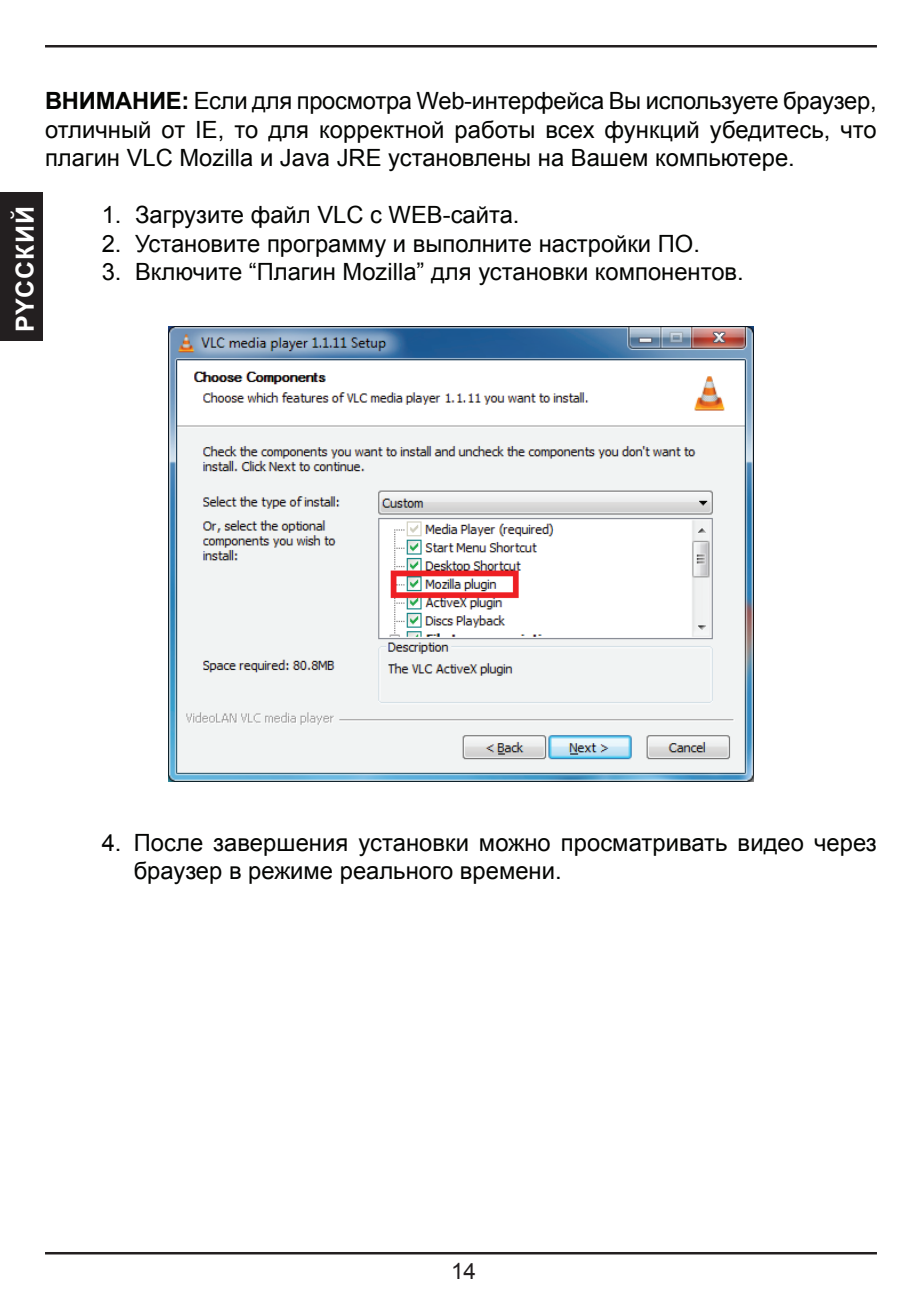
<style>
.page{position:relative;width:922px;height:1297px;background:#fff}
.page>*{position:absolute;margin:0;border:0;box-sizing:border-box;transform-origin:0 0}
.t1{font:700 25px "Arial";letter-spacing:.035em;color:#fff}
.t2{font:23.75px/28.5px "Arial";color:#040503;text-align:justify}
.t3{font:22.5px "Arial";color:#231f20}
.s1{font-weight:700}
</style>
<div class="page">
<img style="left:169px;top:326px;width:584px;height:455px">
<hr style="left:45px;top:45px;width:831px;height:2px;background:#231f20">
<hr style="left:45px;top:1252px;width:831px;height:2px;background:#231f20">
<div style="left:0;top:192px;width:43px;height:149px;background:#231f20"></div>
<p class="t1" style="left:8px;top:332px;width:127px;rotate:-90deg">PYCCКИЙ</p>
<p class="t2" style="left:45px;top:87px;width:833px"><span class="s1">ВНИМАНИЕ:</span> Если для просмотра Web-интерфейса Вы используете браузер, отличный от IE, то для корректной работы всех функций убедитесь, что плагин VLC Mozilla и Java JRE установлены на Вашем компьютере.</p>
<p class="t2" style="left:102px;top:201px;width:419px">1. Загрузите файл VLC с WEB-сайта.</p>
<p class="t2" style="left:102px;top:230px;width:599px">2. Установите программу и выполните настройки ПО.</p>
<p class="t2" style="left:102px;top:258px;width:643px">3. Включите “Плагин Mozilla” для установки компонентов.</p>
<p class="t2" style="left:134px;top:828px;width:744px;text-indent:-32px">4. После завершения установки можно просматривать видео через браузер в режиме реального времени.</p>
<p class="t3" style="left:451px;top:1256px;width:27px">14</p>
</div>
